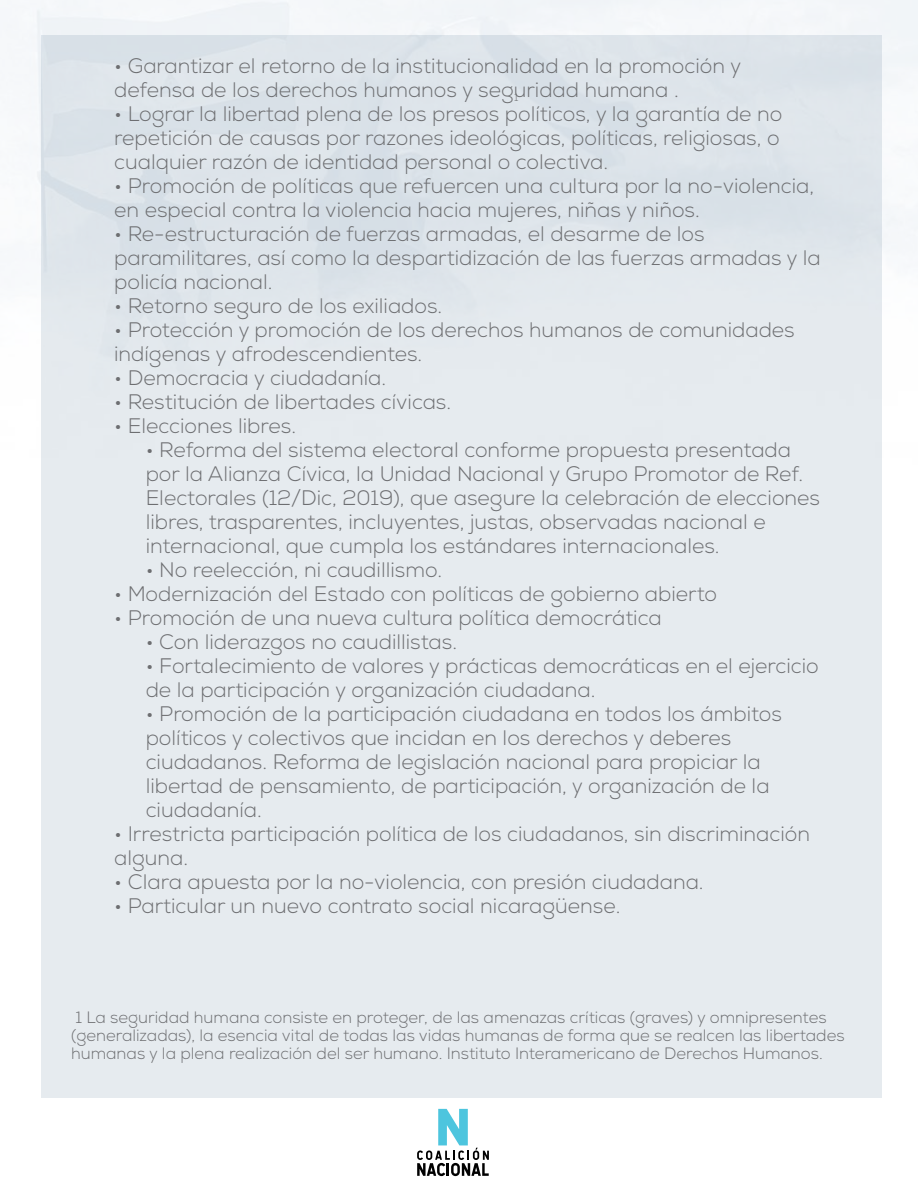
<style>
.page{position:relative;width:918px;height:1188px;background:#fff}
.page>*{position:absolute;margin:0;border:0;box-sizing:border-box;transform-origin:0 0}
.t1{font:300 21px/24px "Nexa";color:#6d6e71}
.t2{font:300 16.5px/18px "Nexa";color:#6d6e71}
.t3{font:300 10.5px "Nexa";color:#6d6e71}
</style>
<div class="page">
<img style="left:6px;top:0;width:912px;height:821px">
<div style="left:42px;top:36px;width:840px;height:1062px;background:#e6ebef"></div>
<svg style="left:417px;top:1109px;width:72px;height:67px"></svg>
<p class="t1" style="left:114px;top:55px;width:629px">• Garantizar el retorno de la institucionalidad en la promoción y defensa de los derechos humanos y seguridad humana .</p>
<p class="t1" style="left:114px;top:103px;width:670px">• Lograr la libertad plena de los presos políticos, y la garantía de no repetición de causas por razones ideológicas, políticas, religiosas, o cualquier razón de identidad personal o colectiva.</p>
<p class="t1" style="left:114px;top:175px;width:702px">• Promoción de políticas que refuercen una cultura por la no-violencia, en especial contra la violencia hacia mujeres, niñas y niños.</p>
<p class="t1" style="left:114px;top:223px;width:708px">• Re-estructuración de fuerzas armadas, el desarme de los paramilitares, así como la despartidización de las fuerzas armadas y la policía nacional.</p>
<p class="t1" style="left:114px;top:295px;width:330px">• Retorno seguro de los exiliados.</p>
<p class="t1" style="left:114px;top:319px;width:682px">• Protección y promoción de los derechos humanos de comunidades indígenas y afrodescendientes.</p>
<p class="t1" style="left:114px;top:367px;width:273px">• Democracia y ciudadanía.</p>
<p class="t1" style="left:114px;top:391px;width:339px">• Restitución de libertades cívicas.</p>
<p class="t1" style="left:114px;top:415px;width:183px">• Elecciones libres.</p>
<p class="t1" style="left:146px;top:439px;width:676px">• Reforma del sistema electoral conforme propuesta presentada por la Alianza Cívica, la Unidad Nacional y Grupo Promotor de Ref.<br>Electorales (12/Dic, 2019), que asegure la celebración de elecciones libres, trasparentes, incluyentes, justas, observadas nacional e internacional, que cumpla los estándares internacionales.</p>
<p class="t1" style="left:146px;top:559px;width:298px">• No reelección, ni caudillismo.</p>
<p class="t1" style="left:114px;top:583px;width:604px">• Modernización del Estado con políticas de gobierno abierto</p>
<p class="t1" style="left:114px;top:607px;width:549px">• Promoción de una nueva cultura política democrática</p>
<p class="t1" style="left:146px;top:631px;width:313px">• Con liderazgos no caudillistas.</p>
<p class="t1" style="left:146px;top:655px;width:675px">• Fortalecimiento de valores y prácticas democráticas en el ejercicio de la participación y organización ciudadana.</p>
<p class="t1" style="left:146px;top:703px;width:638px">• Promoción de la participación ciudadana en todos los ámbitos políticos y colectivos que incidan en los derechos y deberes ciudadanos. Reforma de legislación nacional para propiciar la libertad de pensamiento, de participación, y organización de la ciudadanía.</p>
<p class="t1" style="left:114px;top:823px;width:697px">• Irrestricta participación política de los ciudadanos, sin discriminación alguna.</p>
<p class="t1" style="left:114px;top:871px;width:591px">• Clara apuesta por la no-violencia, con presión ciudadana.</p>
<p class="t1" style="left:114px;top:895px;width:508px">• Particular un nuevo contrato social nicaragüense.</p>
<p class="t3" style="left:514px;top:91px;width:6px">1</p>
<p class="t2" style="left:71px;top:1008px;width:775px">1 La seguridad humana consiste en proteger, de las amenazas críticas (graves) y omnipresentes (generalizadas), la esencia vital de todas las vidas humanas de forma que se realcen las libertades humanas y la plena realización del ser humano. Instituto Interamericano de Derechos Humanos.</p>
</div>
